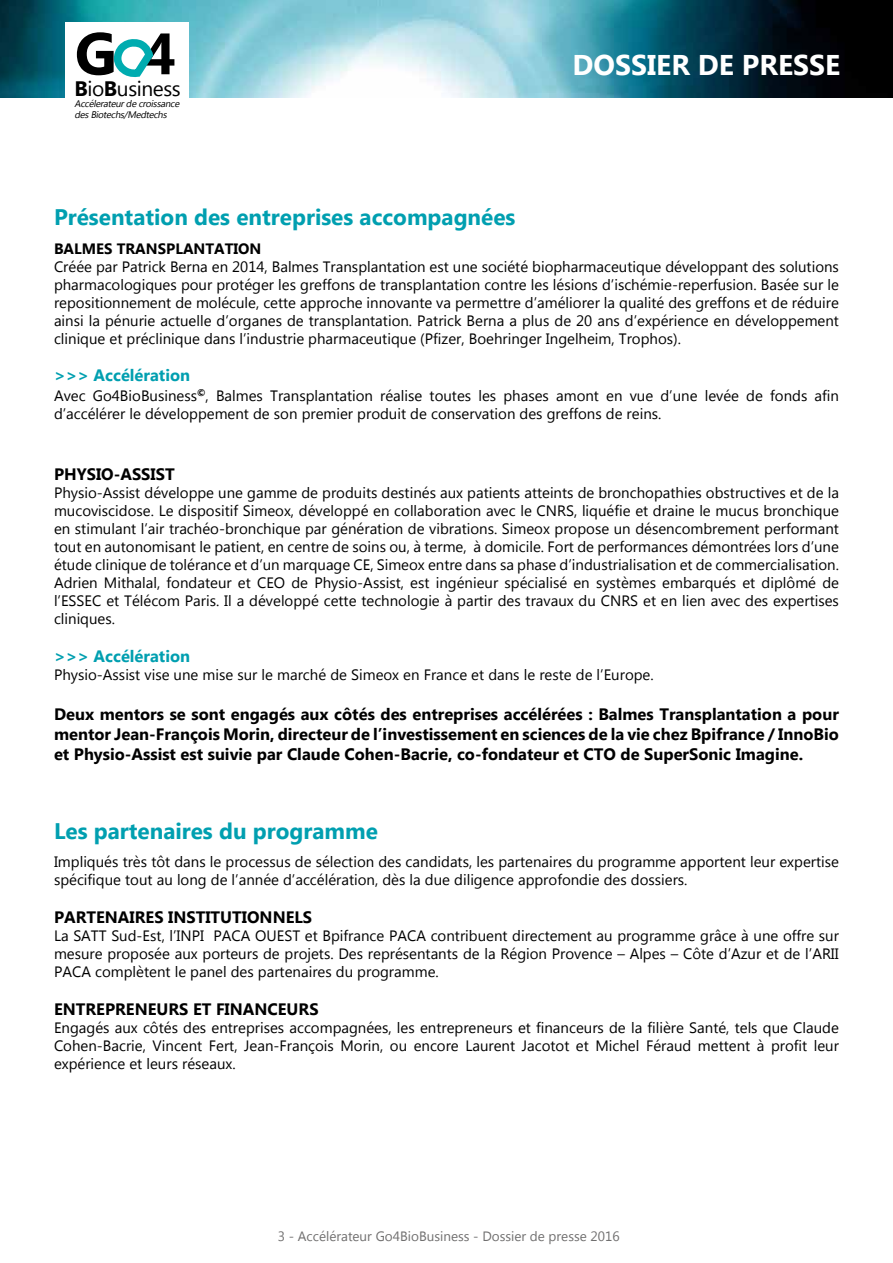
<style>
.page{position:relative;width:893px;height:1263px;background:#fff}
.page>*{position:absolute;margin:0;border:0;box-sizing:border-box;transform-origin:0 0}
.t1{font:700 59.4px "Microsoft New Tai Lue";color:#000}
.t2{font:700 28.5px "Microsoft New Tai Lue";color:#fff}
.t3{font:700 22.5px "Microsoft New Tai Lue";color:#009fb0}
.t4{font:20.85px "Microsoft New Tai Lue";letter-spacing:-.02em;color:#000}
.t5{font:700 16.5px/19.8px "Microsoft New Tai Lue";color:#000;text-align:justify}
.t6{font:700 16.5px "Microsoft New Tai Lue";color:#009fb0}
.t7{font:15px/18px "Microsoft New Tai Lue";color:#000;text-align:justify}
.t8{font:700 15px "Microsoft New Tai Lue";color:#000}
.t9{font:13.5px "Microsoft New Tai Lue";color:#706f6f}
.t10{font:italic 9.6px/11.6px "Microsoft New Tai Lue";color:#000}
.s1{font-size:58.2px}
.s2{font-weight:700}
</style>
<div class="page">
<img style="left:0;top:0;width:893px;height:98px">
<div style="left:65px;top:22px;width:124px;height:107px;background:#fff"></div>
<svg style="left:114px;top:39px;width:40px;height:38px"></svg>
<h1 class="t1" style="left:75px;top:20px;width:103px">G <span class="s1">4</span></h1>
<p class="t10" style="left:74px;top:99px;width:109px">Accélerateurde croissance desBiotechs/Medtechs</p>
<h3 class="t4" style="left:74px;top:76px;width:108px"><span class="s2">B</span>io<span class="s2">B</span>usiness</h3>
<h2 class="t2" style="left:573px;top:49px;width:269px">DOSSIER DE PRESSE</h2>
<h3 class="t3" style="left:54px;top:204px;width:463px">Présentation des entreprises accompagnées</h3>
<p class="t8" style="left:54px;top:240px;width:209px">BALMES TRANSPLANTATION</p>
<p class="t7" style="left:54px;top:259px;width:786px">Créée par Patrick Berna en 2014, Balmes Transplantation est une société biopharmaceutique développant des solutions pharmacologiques pour protéger les greffons de transplantation contre les lésions d’ischémie-reperfusion. Basée sur le repositionnement de molécule, cette approche innovante va permettre d’améliorer la qualité des greffons et de réduire ainsi la pénurie actuelle d’organes de transplantation. Patrick Berna a plus de 20 ans d’expérience en développement clinique et préclinique dans l’industrie pharmaceutique (Pfizer, Boehringer Ingelheim, Trophos).</p>
<p class="t6" style="left:54px;top:366px;width:138px">&gt;&gt;&gt; Accélération</p>
<p class="t7" style="left:54px;top:388px;width:786px">Avec Go4BioBusiness<sup>©</sup>, Balmes Transplantation réalise toutes les phases amont en vue d’une levée de fonds afin d’accélérer le développement de son premier produit de conservation des greffons de reins.</p>
<p class="t5" style="left:54px;top:466px;width:122px">PHYSIO-ASSIST</p>
<p class="t7" style="left:54px;top:485px;width:786px">Physio-Assist développe une gamme de produits destinés aux patients atteints de bronchopathies obstructives et de la mucoviscidose. Le dispositif Simeox, développé en collaboration avec le CNRS, liquéfie et draine le mucus bronchique en stimulant l’air trachéo-bronchique par génération de vibrations. Simeox propose un désencombrement performant tout en autonomisant le patient, en centre de soins ou, à terme, à domicile. Fort de performances démontrées lors d’une étude clinique de tolérance et d’un marquage CE, Simeox entre dans sa phase d’industrialisation et de commercialisation.<br>Adrien Mithalal, fondateur et CEO de Physio-Assist, est ingénieur spécialisé en systèmes embarqués et diplômé de l’ESSEC et Télécom Paris. Il a développé cette technologie à partir des travaux du CNRS et en lien avec des expertises cliniques.</p>
<p class="t6" style="left:54px;top:647px;width:138px">&gt;&gt;&gt; Accélération</p>
<p class="t7" style="left:54px;top:667px;width:601px">Physio-Assist vise une mise sur le marché de Simeox en France et dans le reste de l’Europe.</p>
<p class="t5" style="left:54px;top:706px;width:786px">Deux mentors se sont engagés aux côtés des entreprises accélérées : Balmes Transplantation a pour mentor Jean-François Morin, directeur de l’investissement en sciences de la vie chez Bpifrance / InnoBio et Physio-Assist est suivie par Claude Cohen-Bacrie, co-fondateur et CTO de SuperSonic Imagine.</p>
<h3 class="t3" style="left:54px;top:818px;width:325px">Les partenaires du programme</h3>
<p class="t7" style="left:54px;top:854px;width:786px">Impliqués très tôt dans le processus de sélection des candidats, les partenaires du programme apportent leur expertise spécifique tout au long de l’année d’accélération, dès la due diligence approfondie des dossiers.</p>
<p class="t5" style="left:54px;top:908px;width:260px">PARTENAIRES INSTITUTIONNELS</p>
<p class="t7" style="left:54px;top:928px;width:786px">La SATT Sud-Est, l’INPI PACA OUEST et Bpifrance PACA contribuent directement au programme grâce à une offre sur mesure proposée aux porteurs de projets. Des représentants de la Région Provence – Alpes – Côte d’Azur et de l’ARII PACA complètent le panel des partenaires du programme.</p>
<p class="t5" style="left:54px;top:1000px;width:266px">ENTREPRENEURS ET FINANCEURS</p>
<p class="t7" style="left:54px;top:1019px;width:786px">Engagés aux côtés des entreprises accompagnées, les entrepreneurs et financeurs de la filière Santé, tels que Claude Cohen-Bacrie, Vincent Fert, Jean-François Morin, ou encore Laurent Jacotot et Michel Féraud mettent à profit leur expérience et leurs réseaux.</p>
<p class="t9" style="left:278px;top:1228px;width:343px">3 - Accélérateur Go4BioBusiness - Dossier de presse 2016</p>
</div>
